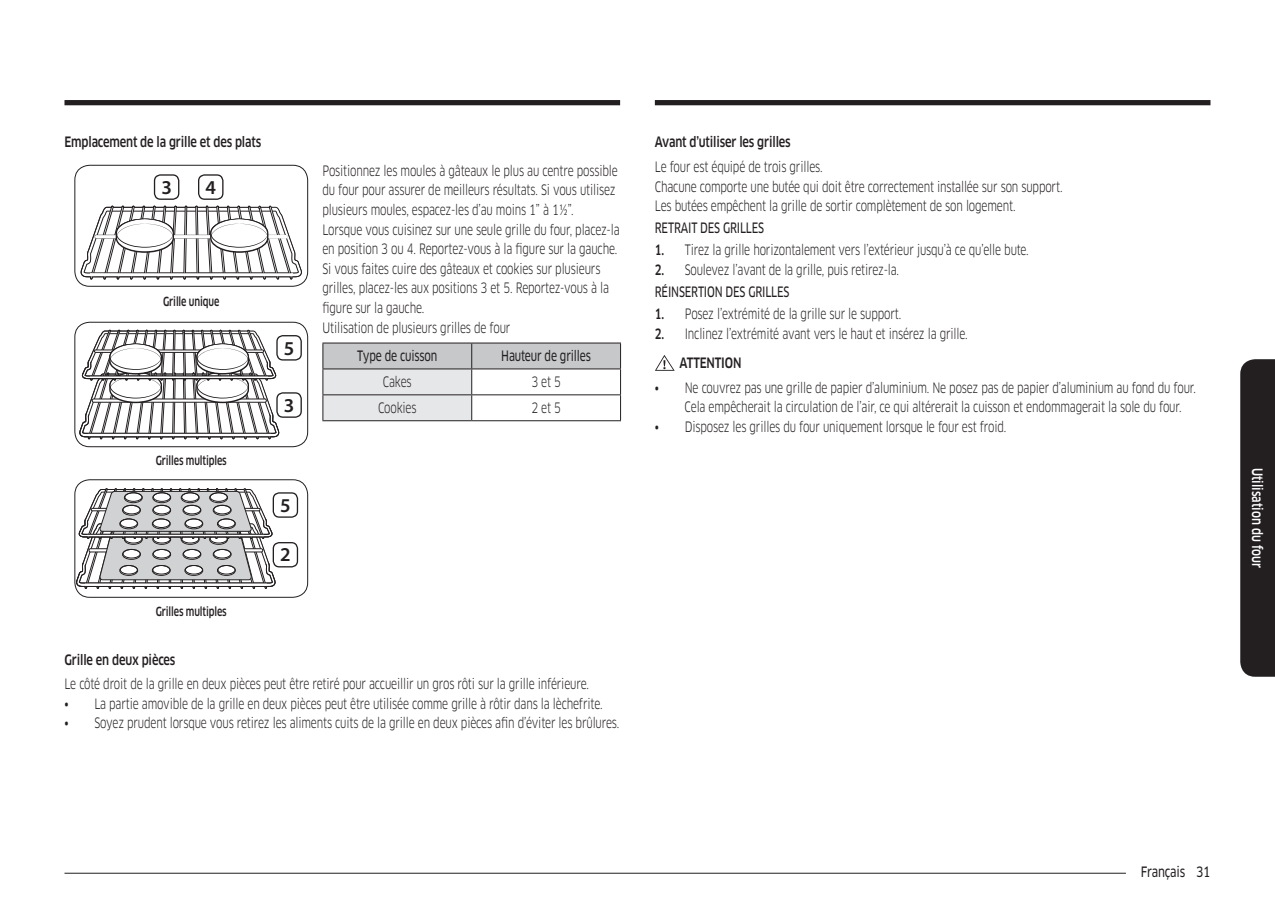
<style>
.page{position:relative;width:1275px;height:903px;background:#fff}
.page>*{position:absolute;margin:0;border:0;box-sizing:border-box;transform-origin:0 0}
.t1{font:600 19.78px "Myriad Pro";color:#231f20}
.t2{font:600 19.6px "Myriad Pro";color:#231f20}
.t3{font:14px/19.6px "Samsung Clan Pro";letter-spacing:-.015em;color:#231f20;scale:.75 1}
.t4{font:500 14px "Samsung Clan Pro";letter-spacing:-.015em;color:#231f20;scale:.8 1}
.t5{font:14px "Samsung Clan Pro News";letter-spacing:-.015em;color:#231f20;scale:.75 1}
.t6{font:500 14px "Samsung Clan Pro";color:#fff;scale:.8 1}
.t7{font:14px "Samsung Clan Pro News";letter-spacing:-.015em;color:#231f20;scale:.8 1}
.t8{font:500 12.25px "Samsung Clan Pro";letter-spacing:-.015em;color:#231f20;scale:.75 1}
.s1{font-family:"Samsung Clan Pro News"}
.s2{font-weight:500}
</style>
<div class="page">
<hr style="left:64px;top:873px;width:1092px;height:1px;background:#231f20">
<div style="left:1126px;top:862px;width:84px;height:17px;background:#fff"></div>
<div style="left:1240px;top:359px;width:35px;height:318px;background:#231f20"></div>
<div style="left:655px;top:100px;width:555px;height:5px;background:#231f20"></div>
<div style="left:64px;top:100px;width:556px;height:5px;background:#231f20"></div>
<svg style="left:655px;top:355px;width:20px;height:16px"></svg>
<div style="left:74px;top:322px;width:234px;height:125px;border:1px solid #231f20;border-radius:15px"></div>
<svg style="left:76px;top:479px;width:222px;height:111px"></svg>
<div style="left:124px;top:493px;width:18px;height:10px;background:#fff;border-radius:50%"></div>
<div style="left:124px;top:492px;width:19px;height:11px;border:1px solid #231f20;border-radius:50%"></div>
<div style="left:125px;top:492px;width:17px;height:10px;border:1px solid #231f20;border-radius:50%"></div>
<svg style="left:210px;top:493px;width:18px;height:10px"></svg>
<div style="left:209px;top:492px;width:19px;height:11px;border:1px solid #231f20;border-radius:50%"></div>
<div style="left:210px;top:492px;width:18px;height:10px;border:1px solid #231f20;border-radius:50%"></div>
<div style="left:181px;top:493px;width:18px;height:10px;background:#fff;border-radius:50%"></div>
<div style="left:181px;top:492px;width:18px;height:11px;border:1px solid #231f20;border-radius:50%"></div>
<div style="left:181px;top:492px;width:18px;height:10px;border:1px solid #231f20;border-radius:50%"></div>
<div style="left:153px;top:493px;width:18px;height:10px;background:#fff;border-radius:50%"></div>
<div style="left:152px;top:492px;width:19px;height:11px;border:1px solid #231f20;border-radius:50%"></div>
<div style="left:153px;top:492px;width:18px;height:10px;border:1px solid #231f20;border-radius:50%"></div>
<div style="left:123px;top:505px;width:17px;height:10px;background:#fff;border-radius:50%"></div>
<div style="left:122px;top:505px;width:19px;height:10px;border:1px solid #231f20;border-radius:50%"></div>
<div style="left:123px;top:505px;width:17px;height:9px;border:1px solid #231f20;border-radius:50%"></div>
<div style="left:213px;top:505px;width:18px;height:10px;background:#fff;border-radius:50%"></div>
<div style="left:213px;top:505px;width:18px;height:10px;border:1px solid #231f20;border-radius:50%"></div>
<div style="left:213px;top:505px;width:18px;height:9px;border:1px solid #231f20;border-radius:50%"></div>
<div style="left:183px;top:505px;width:18px;height:10px;background:#fff;border-radius:50%"></div>
<div style="left:183px;top:505px;width:18px;height:10px;border:1px solid #231f20;border-radius:50%"></div>
<div style="left:183px;top:505px;width:18px;height:9px;border:1px solid #231f20;border-radius:50%"></div>
<div style="left:153px;top:505px;width:18px;height:10px;background:#fff;border-radius:50%"></div>
<div style="left:152px;top:505px;width:19px;height:10px;border:1px solid #231f20;border-radius:50%"></div>
<div style="left:153px;top:505px;width:18px;height:9px;border:1px solid #231f20;border-radius:50%"></div>
<div style="left:120px;top:519px;width:18px;height:10px;background:#fff;border-radius:50%"></div>
<div style="left:119px;top:519px;width:19px;height:10px;border:1px solid #231f20;border-radius:50%"></div>
<div style="left:120px;top:519px;width:18px;height:9px;border:1px solid #231f20;border-radius:50%"></div>
<div style="left:152px;top:519px;width:18px;height:10px;background:#fff;border-radius:50%"></div>
<div style="left:152px;top:519px;width:19px;height:10px;border:1px solid #231f20;border-radius:50%"></div>
<div style="left:153px;top:519px;width:17px;height:9px;border:1px solid #231f20;border-radius:50%"></div>
<div style="left:185px;top:519px;width:18px;height:10px;background:#fff;border-radius:50%"></div>
<div style="left:185px;top:519px;width:18px;height:10px;border:1px solid #231f20;border-radius:50%"></div>
<div style="left:185px;top:519px;width:18px;height:9px;border:1px solid #231f20;border-radius:50%"></div>
<div style="left:217px;top:519px;width:18px;height:10px;background:#fff;border-radius:50%"></div>
<div style="left:217px;top:519px;width:19px;height:10px;border:1px solid #231f20;border-radius:50%"></div>
<div style="left:218px;top:519px;width:17px;height:9px;border:1px solid #231f20;border-radius:50%"></div>
<div style="left:74px;top:479px;width:234px;height:119px;border:1px solid #231f20;border-radius:15px"></div>
<svg style="left:80px;top:174px;width:222px;height:106px"></svg>
<div style="left:74px;top:165px;width:234px;height:122px;border:1px solid #231f20;border-radius:15px"></div>
<svg style="left:79px;top:321px;width:223px;height:119px"></svg>
<svg style="left:322px;top:343px;width:299px;height:77px"></svg>
<hr style="left:322px;top:420px;width:150px;height:1px;background:#231f20">
<hr style="left:472px;top:420px;width:149px;height:1px;background:#231f20">
<p class="t4" style="left:64px;top:134px;width:247px">Emplacement de la grille et des plats</p>
<h1 class="t1" style="left:161px;top:175px;width:12px">3</h1>
<h1 class="t1" style="left:205px;top:175px;width:12px">4</h1>
<p class="t8" style="left:163px;top:295px;width:76px">Grille unique</p>
<p class="t8" style="left:156px;top:453px;width:96px">Grilles multiples</p>
<p class="t8" style="left:156px;top:604px;width:96px">Grilles multiples</p>
<h1 class="t1" style="left:284px;top:335px;width:12px">5</h1>
<h1 class="t1" style="left:284px;top:392px;width:12px">3</h1>
<h2 class="t2" style="left:280px;top:493px;width:12px">5</h2>
<h2 class="t2" style="left:280px;top:542px;width:12px">2</h2>
<p class="t3" style="left:322px;top:161px;width:398px">Positionnez les moules à gâteaux le plus au centre possible du four pour assurer de meilleurs résultats. Si vous utilisez plusieurs moules, espacez-les d’au moins 1” à 1½”.<br>Lorsque vous cuisinez sur une seule grille du four, placez-la en position 3 ou 4. Reportez-vous à la figure sur la gauche.<br>Si vous faites cuire des gâteaux et cookies sur plusieurs grilles, placez-les aux positions 3 et 5. Reportez-vous à la figure sur la gauche.<br>Utilisation de plusieurs grilles de four</p>
<p class="t5" style="left:357px;top:348px;width:108px">Type de cuisson</p>
<p class="t5" style="left:501px;top:348px;width:121px">Hauteur de grilles</p>
<p class="t3" style="left:383px;top:372px;width:40px">Cakes</p>
<p class="t3" style="left:531px;top:372px;width:41px">3 et 5</p>
<p class="t3" style="left:378px;top:398px;width:53px">Cookies</p>
<p class="t3" style="left:531px;top:398px;width:41px">2 et 5</p>
<p class="t4" style="left:64px;top:651px;width:140px">Grille en deux pièces</p>
<p class="t3" style="left:64px;top:674px;width:701px">Le côté droit de la grille en deux pièces peut être retiré pour accueillir un gros rôti sur la grille inférieure.</p>
<p class="t3" style="left:64px;top:694px;width:719px"><span class="s1">•</span> La partie amovible de la grille en deux pièces peut être utilisée comme grille à rôtir dans la lèchefrite.</p>
<p class="t3" style="left:64px;top:713px;width:741px"><span class="s1">•</span> Soyez prudent lorsque vous retirez les aliments cuits de la grille en deux pièces afin d’éviter les brûlures.</p>
<p class="t4" style="left:655px;top:134px;width:171px">Avant d’utiliser les grilles</p>
<p class="t3" style="left:655px;top:157px;width:545px">Le four est équipé de trois grilles.<br>Chacune comporte une butée qui doit être correctement installée sur son support.<br>Les butées empêchent la grille de sortir complètement de son logement.</p>
<p class="t5" style="left:655px;top:220px;width:147px">RETRAIT DES GRILLES</p>
<p class="t3" style="left:655px;top:240px;width:500px"><span class="s2">1.</span> Tirez la grille horizontalement vers l’extérieur jusqu’à ce qu’elle bute.</p>
<p class="t3" style="left:655px;top:260px;width:327px"><span class="s2">2.</span> Soulevez l’avant de la grille, puis retirez-la.</p>
<p class="t5" style="left:655px;top:284px;width:181px">RÉINSERTION DES GRILLES</p>
<p class="t3" style="left:655px;top:304px;width:330px"><span class="s2">1.</span> Posez l’extrémité de la grille sur le support.</p>
<p class="t3" style="left:679px;top:319px;width:386px;line-height:29.6px;text-indent:-25px"><span class="s2">2.</span> Inclinez l’extrémité avant vers le haut et insérez la grille.<br><span class="s2">ATTENTION</span></p>
<p class="t3" style="left:685px;top:378px;width:683px;text-indent:-30px"><span class="s1">•</span> Ne couvrez pas une grille de papier d’aluminium. Ne posez pas de papier d’aluminium au fond du four.<br>Cela empêcherait la circulation de l’air, ce qui altérerait la cuisson et endommagerait la sole du four.</p>
<p class="t3" style="left:655px;top:417px;width:470px"><span class="s1">•</span> Disposez les grilles du four uniquement lorsque le four est froid.</p>
<p class="t6" style="left:1265px;top:468px;width:127px;rotate:90deg">Utilisation du four</p>
<p class="t7" style="left:1141px;top:863px;width:89px">Français 31</p>
</div>
